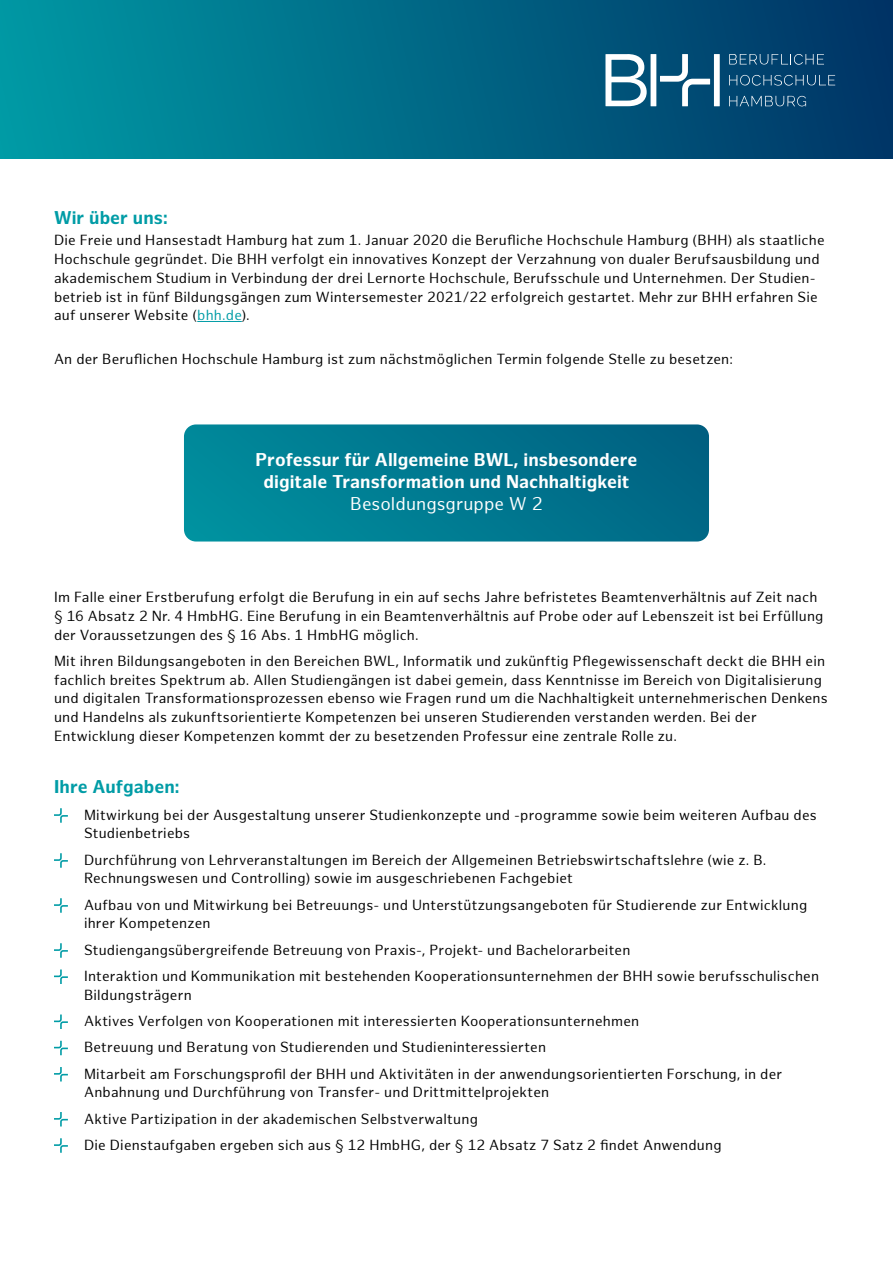
<style>
.page{position:relative;width:893px;height:1263px;background:#fff}
.page>*{position:absolute;margin:0;border:0;box-sizing:border-box;transform-origin:0 0}
.t1{font:700 18px/21.6px "Hamburg Sans";letter-spacing:.005em;color:#fff;text-align:center}
.t2{font:700 18px "Hamburg Sans";letter-spacing:.005em;color:#009ca6}
.t3{font:18px "Hamburg Sans";color:#fff}
.t4{font:14.25px/18.8px "Hamburg Sans";letter-spacing:.015em;color:#000}
.s1{color:#009ca6}
</style>
<div class="page">
<div style="left:0;top:0;width:893px;height:159px;background:linear-gradient(to right,#009aa5,#013466)"></div>
<svg style="left:729px;top:54px;width:95px;height:11px"></svg>
<svg style="left:729px;top:75px;width:106px;height:11px"></svg>
<svg style="left:729px;top:96px;width:77px;height:10px"></svg>
<svg style="left:605px;top:54px;width:42px;height:52px"></svg>
<div style="left:651px;top:54px;width:5px;height:52px;background:#fff"></div>
<div style="left:714px;top:54px;width:6px;height:52px;background:#fff"></div>
<svg style="left:660px;top:54px;width:50px;height:52px"></svg>
<hr style="left:197px;top:321px;width:45px;height:1px;background:#009ca6">
<svg style="left:54px;top:808px;width:14px;height:15px"></svg>
<svg style="left:54px;top:853px;width:14px;height:15px"></svg>
<svg style="left:54px;top:898px;width:14px;height:15px"></svg>
<svg style="left:54px;top:943px;width:14px;height:15px"></svg>
<svg style="left:54px;top:969px;width:14px;height:15px"></svg>
<svg style="left:54px;top:1014px;width:14px;height:15px"></svg>
<svg style="left:54px;top:1041px;width:14px;height:14px"></svg>
<svg style="left:54px;top:1067px;width:14px;height:14px"></svg>
<svg style="left:54px;top:1112px;width:14px;height:14px"></svg>
<svg style="left:54px;top:1138px;width:14px;height:15px"></svg>
<svg style="left:184px;top:424px;width:525px;height:117px;background:#027991"></svg>
<p class="t2" style="left:54px;top:207px;width:115px">Wir über uns:</p>
<p class="t4" style="left:54px;top:232px;width:772px">Die Freie und Hansestadt Hamburg hat zum 1. Januar 2020 die Berufliche Hochschule Hamburg (BHH) als staatliche Hochschule gegründet. Die BHH verfolgt ein innovatives Konzept der Verzahnung von dualer Berufsausbildung und akademischem Studium in Verbindung der drei Lernorte Hochschule, Berufsschule und Unternehmen. Der Studien&shy;betrieb ist in fünf Bildungsgängen zum Wintersemester 2021/22 erfolgreich gestartet. Mehr zur BHH erfahren Sie auf unserer Website (<span class="s1">bhh.de</span>).</p>
<p class="t4" style="left:54px;top:350px;width:680px">An der Beruflichen Hochschule Hamburg ist zum nächstmöglichen Termin folgende Stelle zu besetzen:</p>
<p class="t1" style="left:256px;top:450px;width:383px">Professur für Allgemeine BWL, insbesondere digitale Transformation und Nachhaltigkeit</p>
<p class="t3" style="left:350px;top:493px;width:194px">Besoldungsgruppe W 2</p>
<p class="t4" style="left:54px;top:588px;width:771px">Im Falle einer Erstberufung erfolgt die Berufung in ein auf sechs Jahre befristetes Beamtenverhältnis auf Zeit nach § 16 Absatz 2 Nr. 4 HmbHG. Eine Berufung in ein Beamtenverhältnis auf Probe oder auf Lebenszeit ist bei Erfüllung der Voraussetzungen des § 16 Abs. 1 HmbHG möglich.</p>
<p class="t4" style="left:54px;top:652px;width:775px">Mit ihren Bildungsangeboten in den Bereichen BWL, Informatik und zukünftig Pflegewissenschaft deckt die BHH ein fachlich breites Spektrum ab. Allen Studiengängen ist dabei gemein, dass Kenntnisse im Bereich von Digitalisierung und digitalen Transformationsprozessen ebenso wie Fragen rund um die Nachhaltigkeit unternehmerischen Denkens und Handelns als zukunftsorientierte Kompetenzen bei unseren Studierenden verstanden werden. Bei der Entwicklung dieser Kompetenzen kommt der zu besetzenden Professur eine zentrale Rolle zu.</p>
<p class="t2" style="left:54px;top:777px;width:127px">Ihre Aufgaben:</p>
<p class="t4" style="left:84px;top:806px;width:734px">Mitwirkung bei der Ausgestaltung unserer Studienkonzepte und -programme sowie beim weiteren Aufbau des<br>Studienbetriebs</p>
<p class="t4" style="left:84px;top:851px;width:684px">Durchführung von Lehrveranstaltungen im Bereich der Allgemeinen Betriebswirtschaftslehre (wie z. B.<br>Rechnungswesen und Controlling) sowie im ausgeschriebenen Fachgebiet</p>
<p class="t4" style="left:84px;top:896px;width:725px">Aufbau von und Mitwirkung bei Betreuungs- und Unterstützungsangeboten für Studierende zur Entwicklung ihrer Kompetenzen</p>
<p class="t4" style="left:84px;top:937px;width:736px;line-height:26.2px">Studiengangsübergreifende Betreuung von Praxis-, Projekt- und Bachelorarbeiten<br>Interaktion und Kommunikation mit bestehenden Kooperationsunternehmen der BHH sowie berufsschulischen</p>
<p class="t4" style="left:84px;top:982px;width:700px;line-height:26.2px">Bildungsträgern<br>Aktives Verfolgen von Kooperationen mit interessierten Kooperationsunternehmen<br>Betreuung und Beratung von Studierenden und Studieninteressierten<br>Mitarbeit am Forschungsprofil der BHH und Aktivitäten in der anwendungsorientierten Forschung, in der</p>
<p class="t4" style="left:84px;top:1080px;width:639px;line-height:26.2px">Anbahnung und Durchführung von Transfer- und Drittmittelprojekten<br>Aktive Partizipation in der akademischen Selbstverwaltung<br>Die Dienstaufgaben ergeben sich aus § 12 HmbHG, der § 12 Absatz 7 Satz 2 findet Anwendung</p>
</div>
